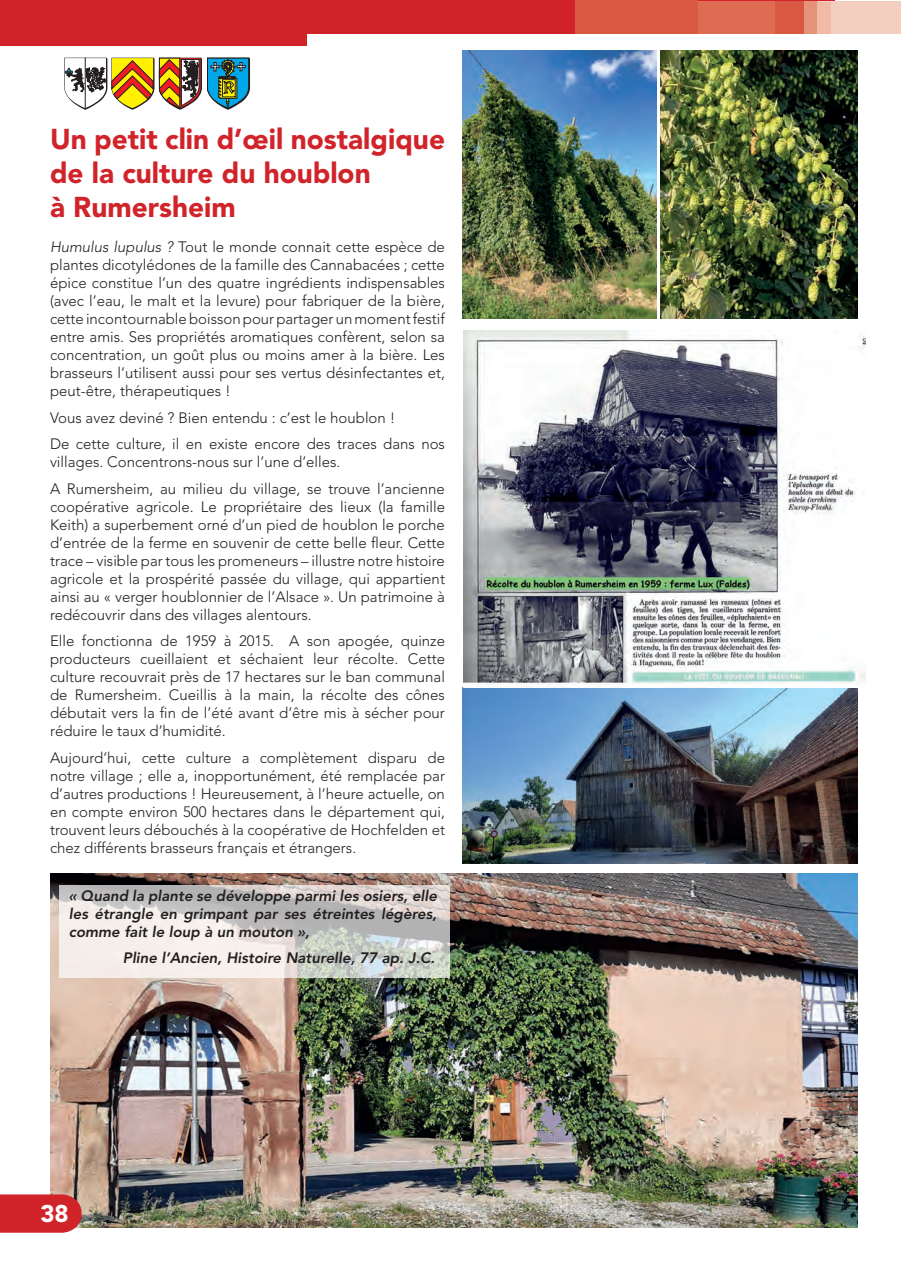
<style>
.page{position:relative;width:910px;height:1280px;background:#fff}
.page>*{position:absolute;margin:0;border:0;box-sizing:border-box;transform-origin:0 0}
.t1{font:900 28.5px/34.2px "Avenir";color:#d1232a}
.t2{font:900 24px "Avenir";color:#fff}
.t3{font:300 15px/18px "Avenir";color:#231f20;text-align:justify}
.t4{font:italic 800 15px/18px "Avenir";color:#231f20;text-align:justify}
.s1{font-style:italic}
</style>
<div class="page">
<img style="left:50px;top:874px;width:808px;height:353px">
<img style="left:463px;top:688px;width:395px;height:176px">
<svg style="left:64px;top:58px;width:186px;height:52px"></svg>
<div style="left:8px;top:0;width:827px;height:34px;background:#d1232a"></div>
<div style="left:770px;top:1px;width:130px;height:33px;background:#f4cfc0"></div>
<div style="left:695px;top:1px;width:82px;height:33px;background:#dd6c53"></div>
<div style="left:575px;top:0;width:122px;height:34px;background:#d95842"></div>
<div style="left:776px;top:1px;width:28px;height:33px;background:#d95842"></div>
<div style="left:804px;top:1px;width:14px;height:33px;background:#e59279"></div>
<div style="left:818px;top:2px;width:13px;height:32px;background:#f0baa6"></div>
<div style="left:0;top:0;width:307px;height:46px;background:#d1232a"></div>
<svg style="left:0;top:1194px;width:82px;height:39px"></svg>
<img style="left:463px;top:51px;width:194px;height:267px">
<img style="left:660px;top:51px;width:198px;height:267px">
<svg style="left:59px;top:885px;width:391px;height:92px"></svg>
<img style="left:464px;top:330px;width:401px;height:358px">
<h1 class="t1" style="left:50px;top:121px;width:396px">Un petit clin d’œil nostalgique de la culture du houblon<br>à Rumersheim</h1>
<p class="t3" style="left:50px;top:238px;width:396px"><span class="s1">Humulus lupulus ?</span> Tout le monde connait cette espèce de plantes dicotylédones de la famille des Cannabacées ; cette épice constitue l’un des quatre ingrédients indispensables (avec l’eau, le malt et la levure) pour fabriquer de la bière, cette incontournable boisson pour partager un moment festif entre amis. Ses propriétés aromatiques confèrent, selon sa concentration, un goût plus ou moins amer à la bière. Les brasseurs l’utilisent aussi pour ses vertus désinfectantes et, peut-être, thérapeutiques !</p>
<p class="t3" style="left:50px;top:404px;width:396px;line-height:26.5px">Vous avez deviné ? Bien entendu : c’est le houblon !<br>De cette culture, il en existe encore des traces dans nos</p>
<p class="t3" style="left:50px;top:449px;width:396px;line-height:26.5px">villages. Concentrons-nous sur l’une d’elles.<br>A Rumersheim, au milieu du village, se trouve l’ancienne</p>
<p class="t3" style="left:50px;top:497px;width:396px">coopérative agricole. Le propriétaire des lieux (la famille Keith) a superbement orné d’un pied de houblon le porche d’entrée de la ferme en souvenir de cette belle fleur. Cette trace – visible par tous les promeneurs – illustre notre histoire agricole et la prospérité passée du village, qui appartient ainsi au « verger houblonnier de l’Alsace ». Un patrimoine à redécouvrir dans des villages alentours.</p>
<p class="t3" style="left:50px;top:632px;width:396px">Elle fonctionna de 1959 à 2015. A son apogée, quinze producteurs cueillaient et séchaient leur récolte. Cette culture recouvrait près de 17 hectares sur le ban communal de Rumersheim. Cueillis à la main, la récolte des cônes débutait vers la fin de l’été avant d’être mis à sécher pour réduire le taux d’humidité.</p>
<p class="t3" style="left:50px;top:748px;width:396px">Aujourd’hui, cette culture a complètement disparu de notre village ; elle a, inopportunément, été remplacée par d’autres productions ! Heureusement, à l’heure actuelle, on en compte environ 500 hectares dans le département qui, trouvent leurs débouchés à la coopérative de Hochfelden et chez différents brasseurs français et étrangers.</p>
<p class="t4" style="left:69px;top:887px;width:370px">« Quand la plante se développe parmi les osiers, elle les étrangle en grimpant par ses étreintes légères, comme fait le loup à un mouton »,</p>
<p class="t4" style="left:123px;top:949px;width:313px">Pline l’Ancien, Histoire Naturelle, 77 ap. J.C.</p>
<h2 class="t2" style="left:40px;top:1199px;width:30px">38</h2>
</div>
